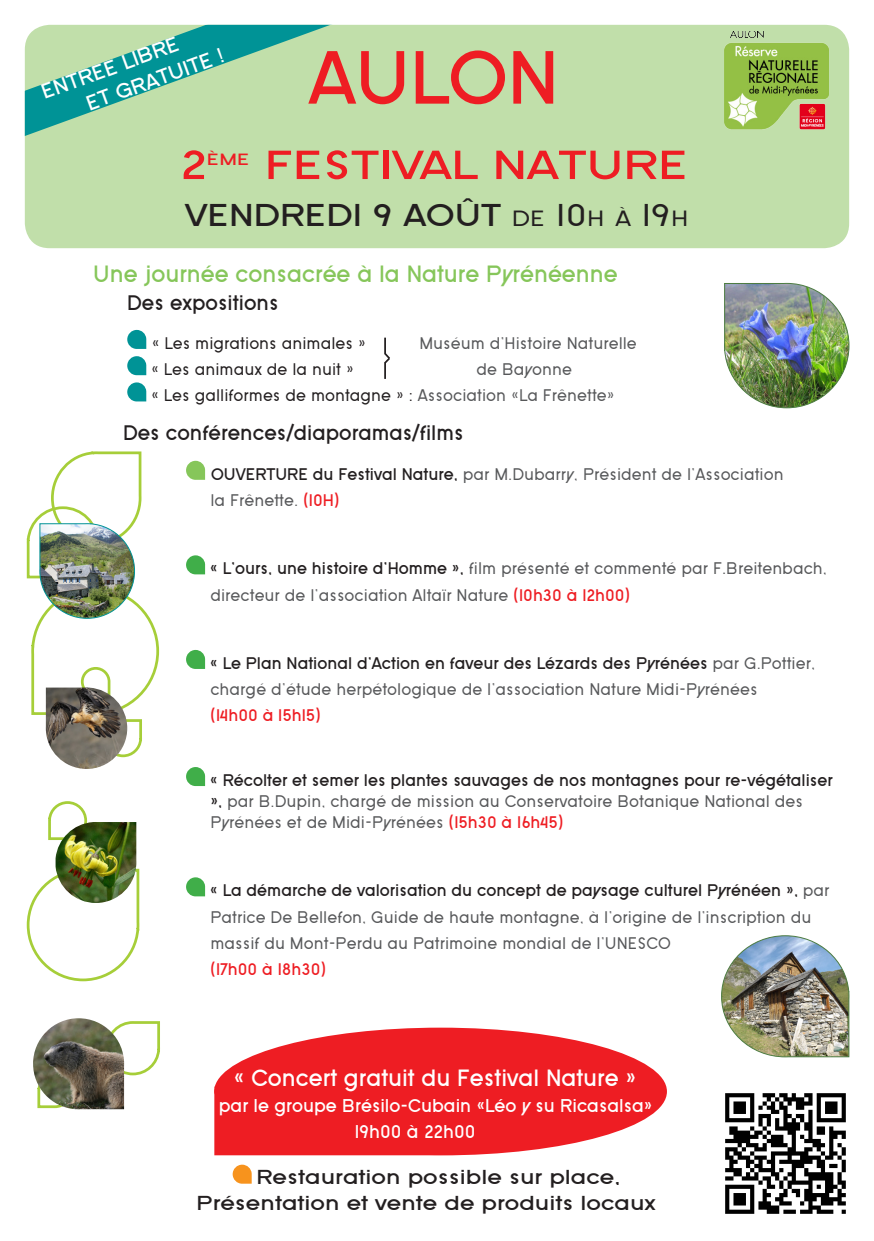
<style>
.page{position:relative;width:874px;height:1241px;background:#fff}
.page>*{position:absolute;margin:0;border:0;box-sizing:border-box;transform-origin:0 0}
.t1{font:700 77px "SF Old Republic";color:#ee1d23}
.t2{font:700 41.65px "SF Old Republic";color:#ee1d23;scale:1.25 1}
.t3{font:700 32.9px "SF Old Republic";color:#231f20;scale:1.13 1}
.t4{font:700 24.5px "SF Old Republic";color:#86c65a;scale:.95 1}
.t5{font:700 24.5px "SF Old Republic";color:#fff;scale:.95 1}
.t6{font:700 21.88px "SF Old Republic";color:#231f20;scale:.95 1}
.t7{font:700 21.88px "SF Old Republic";color:#fff}
.t8{font:700 21px "SF Old Republic";color:#231f20;scale:1.15 1}
.t9{font:700 19.25px "SF Old Republic";color:#fff;scale:.95 1}
.t10{font:17.5px/26.2px "SF Old Republic";color:#57585a;scale:.95 1}
.t11{font:17.5px "SF Old Republic";color:#231f20;scale:.95 1}
.t12{font:700 17.5px "SF Old Republic";color:#ee1d23;scale:.95 1}
.t13{font:700 16.97px "SF Old Republic";color:#ee1d23;scale:1.25 1}
.s1{font-style:inherit}
.s2{font-weight:400;font-size:22.93px}
.s3{font-weight:400}
.s4{color:#57585a}
.s5{font-weight:700;color:#231f20}
.s6{font-weight:700;color:#ee1d23}
</style>
<div class="page">
<div style="left:25px;top:25px;width:823px;height:223px;background:#c1dfaa;border-radius:25px"></div>
<svg style="left:25px;top:25px;width:305px;height:111px"></svg>
<img style="left:724px;top:31px;width:103px;height:99px">
<img style="left:724px;top:283px;width:124px;height:125px">
<svg style="left:127px;top:330px;width:19px;height:19px"></svg>
<svg style="left:127px;top:356px;width:19px;height:19px"></svg>
<svg style="left:127px;top:382px;width:19px;height:19px"></svg>
<img style="left:721px;top:935px;width:127px;height:122px">
<svg style="left:26px;top:801px;width:134px;height:309px"></svg>
<img style="left:26px;top:451px;width:134px;height:306px">
<img style="left:46px;top:687px;width:81px;height:81px">
<img style="left:56px;top:821px;width:80px;height:81px">
<img style="left:33px;top:1018px;width:91px;height:91px">
<svg style="left:214px;top:1027px;width:452px;height:128px;fill:#ee1d23"></svg>
<img style="left:725px;top:1093px;width:121px;height:121px">
<svg style="left:232px;top:1164px;width:19px;height:19px"></svg>
<svg style="left:186px;top:460px;width:19px;height:20px"></svg>
<svg style="left:186px;top:555px;width:19px;height:19px"></svg>
<svg style="left:186px;top:649px;width:19px;height:20px"></svg>
<svg style="left:186px;top:767px;width:19px;height:19px"></svg>
<svg style="left:186px;top:877px;width:19px;height:19px"></svg>
<svg style="left:384px;top:337px;width:6px;height:42px"></svg>
<p class="t7" style="left:38px;top:81px;width:146px;rotate:-20deg">ENTR<span class="s1">E</span>E LIBRE</p>
<p class="t7" style="left:83px;top:93px;width:146px;rotate:-20deg">ET GRATUITE !</p>
<p class="t1" style="left:309px;top:36px;width:251px">AULON</p>
<p class="t2" style="left:180px;top:142px;width:23px">2</p>
<p class="t13" style="left:207px;top:150px;width:33px">ème</p>
<p class="t2" style="left:264px;top:142px;width:340px">FESTIVAL NATURE</p>
<p class="t3" style="left:185px;top:197px;width:446px">VENDREDI 9 AOÛT <span class="s2">de</span> <span class="s3">10</span><span class="s2">h à</span> <span class="s3">19</span><span class="s2">h</span></p>
<p class="t4" style="left:93px;top:261px;width:553px">Une journée consacrée à la Nature Pyrénéenne</p>
<p class="t6" style="left:127px;top:290px;width:161px">Des expositions</p>
<p class="t11" style="left:152px;top:334px;width:227px">« Les migrations animales »</p>
<p class="t10" style="left:419px;top:330px;width:230px">Muséum d’Histoire Naturelle</p>
<p class="t11" style="left:151px;top:360px;width:215px">« Les animaux de la nuit »</p>
<p class="t10" style="left:476px;top:356px;width:102px">de Bayonne</p>
<p class="t11" style="left:151px;top:386px;width:489px">« Les galliformes de montagne » : <span class="s4">Association «La Frênette»</span></p>
<p class="t6" style="left:123px;top:421px;width:360px">Des conférences/diaporamas/films</p>
<p class="t10" style="left:211px;top:461px;width:604px"><span class="s5">OUVERTURE du Festival Nature,</span> par M.Dubarry, Président de l’Association</p>
<p class="t10" style="left:210px;top:487px;width:137px">la Frênette. <span class="s6">(10H)</span></p>
<p class="t10" style="left:210px;top:555px;width:650px"><span class="s5">« L’ours, une histoire d’Homme »,</span> film présenté et commenté par F.Breitenbach, directeur de l’association Altaïr Nature <span class="s6">(10h30 à 12h00)</span></p>
<p class="t10" style="left:210px;top:650px;width:638px"><span class="s5">« Le Plan National d’Action en faveur des Lézards des Pyrénées</span> par G.Pottier, chargé d’étude herpétologique de l’association Nature Midi-Pyrénées</p>
<p class="t12" style="left:210px;top:706px;width:118px">(14h00 à 15h15)</p>
<p class="t10" style="left:210px;top:770px;width:657px;line-height:21px"><span class="s5">« Récolter et semer les plantes sauvages de nos montagnes pour re-végétaliser »,</span> par B.Dupin, chargé de mission au Conservatoire Botanique National des<br>Pyrénées et de Midi-Pyrénées <span class="s6">(15h30 à 16h45)</span></p>
<p class="t10" style="left:210px;top:877px;width:653px"><span class="s5">« La démarche de valorisation du concept de paysage culturel Pyrénéen »,</span> par<br>Patrice De Bellefon, Guide de haute montagne, à l’origine de l’inscription du massif du Mont-Perdu au Patrimoine mondial de l’UNESCO</p>
<p class="t12" style="left:210px;top:959px;width:124px">(17h00 à 18h30)</p>
<p class="t5" style="left:233px;top:1063px;width:425px">« Concert gratuit du Festival Nature »</p>
<p class="t9" style="left:219px;top:1094px;width:458px">par le groupe Brésilo-Cubain «Léo y su Ricasalsa»</p>
<p class="t9" style="left:354px;top:1120px;width:128px">19h00 à 22h00</p>
<p class="t8" style="left:256px;top:1165px;width:318px">Restauration possible sur place,</p>
<p class="t8" style="left:196px;top:1191px;width:401px">Présentation et vente de produits locaux</p>
</div>
